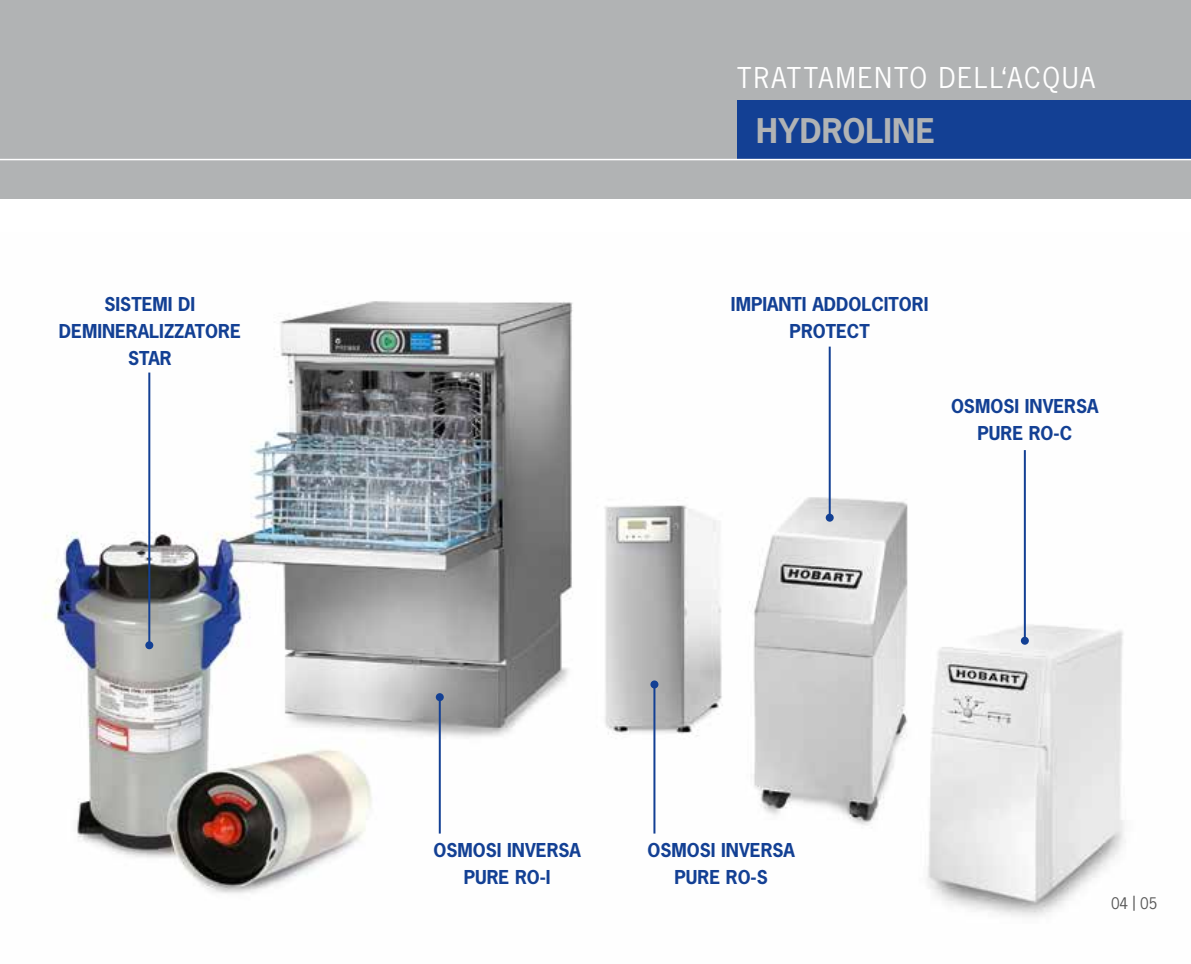
<style>
.page{position:relative;width:1191px;height:964px;background:#fff}
.page>*{position:absolute;margin:0;border:0;box-sizing:border-box;transform-origin:0 0}
.t1{font:700 32px "News Gothic";letter-spacing:.01em;color:#b1b3b4}
.t2{font:27px "News Gothic";letter-spacing:.065em;color:#fff}
.t3{font:700 18px/27px "News Gothic";color:#134094;text-align:center}
.t4{font:15px "News Gothic";color:#565656}
</style>
<div class="page">
<img style="left:43px;top:301px;width:1083px;height:616px">
<hr style="left:439px;top:697px;width:2px;height:136px;background:#134094">
<div style="left:436px;top:693px;width:8px;height:8px;background:#134094;border-radius:50%"></div>
<hr style="left:653px;top:684px;width:2px;height:149px;background:#134094">
<div style="left:650px;top:680px;width:8px;height:8px;background:#134094;border-radius:50%"></div>
<hr style="left:148px;top:372px;width:2px;height:273px;background:#134094">
<div style="left:145px;top:641px;width:8px;height:8px;background:#134094;border-radius:50%"></div>
<hr style="left:828px;top:347px;width:2px;height:171px;background:#134094">
<div style="left:825px;top:514px;width:8px;height:8px;background:#134094;border-radius:50%"></div>
<hr style="left:1023px;top:450px;width:2px;height:191px;background:#134094">
<div style="left:1020px;top:637px;width:8px;height:8px;background:#134094;border-radius:50%"></div>
<div style="left:0;top:0;width:1191px;height:198px;background:#b1b3b4"></div>
<div style="left:737px;top:100px;width:454px;height:59px;background:#134094"></div>
<hr style="left:0;top:159px;width:1191px;height:1px;background:#fff">
<h2 class="t2" style="left:737px;top:60px;width:359px">TRATTAMENTO DELL‘ACQUA</h2>
<h1 class="t1" style="left:756px;top:110px;width:180px">HYDROLINE</h1>
<p class="t3" style="left:59px;top:290px;width:183px">SISTEMI DI<br>DEMINERALIZZATORE<br>STAR</p>
<p class="t3" style="left:731px;top:290px;width:199px">IMPIANTI ADDOLCITORI<br>PROTECT</p>
<p class="t3" style="left:951px;top:393px;width:149px">OSMOSI INVERSA<br>PURE RO-C</p>
<p class="t3" style="left:433px;top:836px;width:149px">OSMOSI INVERSA<br>PURE RO-I</p>
<p class="t3" style="left:647px;top:836px;width:149px">OSMOSI INVERSA<br>PURE RO-S</p>
<p class="t4" style="left:1111px;top:894px;width:48px">04 | 05</p>
</div>
